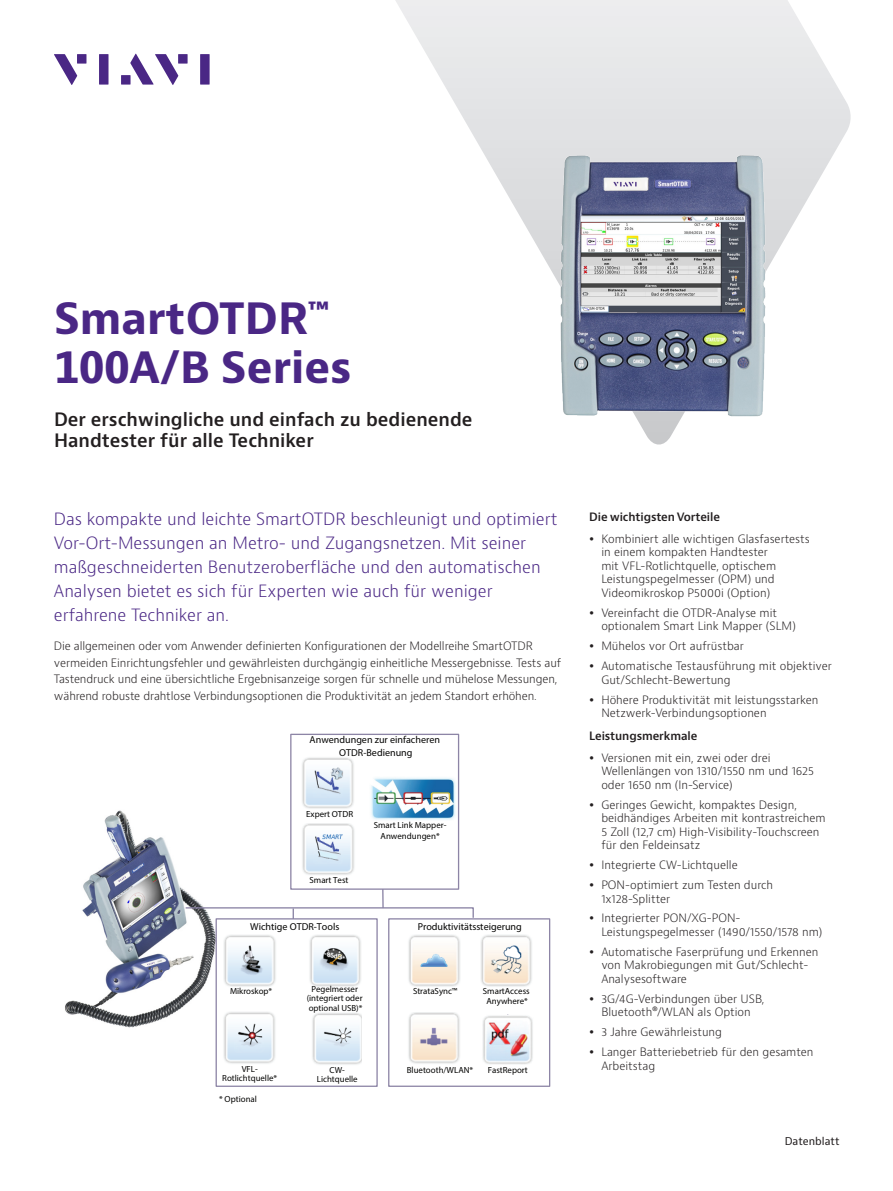
<style>
.page{position:relative;width:893px;height:1191px;background:#fff}
.page>*{position:absolute;margin:0;border:0;box-sizing:border-box;transform-origin:0 0}
.Cover_headline_28_33{font:700 42px/49.5px "Bernino Sans";color:#4a2785}
.Cover_subhead_12_pt{font:600 18px/21px "Bernino Sans";color:#231f20}
.Intro_text{font:300 16.5px/24px "Bernino Sans";color:#4a2785}
.Body_text_8_12_5{font:300 11.25px/13.5px "Bernino Sans";color:#231f20}
.Key_Features_Benefit{font:600 11.25px "Bernino Sans";letter-spacing:-.01em;color:#231f20}
.t1{font:10.5px "Bernino Sans";color:#231f20}
.t2{font:10.05px/12.1px "Myriad Pro";color:#050504;text-align:center}
.t3{font:8.85px/9.3px "Myriad Pro";color:#050504;text-align:center}
</style>
<div class="page">
<svg style="left:54px;top:54px;width:23px;height:31px"></svg>
<div style="left:77px;top:54px;width:9px;height:10px;background:#4a2785"></div>
<div style="left:99px;top:54px;width:10px;height:31px;background:#4a2785"></div>
<div style="left:178px;top:54px;width:10px;height:10px;background:#4a2785"></div>
<div style="left:200px;top:54px;width:10px;height:31px;background:#4a2785"></div>
<svg style="left:130px;top:54px;width:48px;height:31px"></svg>
<div style="left:121px;top:75px;width:10px;height:10px;background:#4a2785"></div>
<svg style="left:395px;top:0;width:456px;height:445px"></svg>
<img style="left:65px;top:810px;width:151px;height:222px">
<img style="left:223px;top:1012px;width:52px;height:52px">
<img style="left:224px;top:935px;width:52px;height:52px">
<img style="left:302px;top:823px;width:52px;height:52px">
<img style="left:312px;top:1013px;width:50px;height:52px">
<img style="left:481px;top:935px;width:51px;height:52px">
<img style="left:482px;top:1014px;width:51px;height:50px">
<img style="left:309px;top:935px;width:52px;height:52px">
<img style="left:302px;top:757px;width:52px;height:52px">
<img style="left:371px;top:777px;width:85px;height:43px">
<div style="left:216px;top:918px;width:162px;height:169px;border:1px solid #8d85a6"></div>
<div style="left:290px;top:733px;width:169px;height:156px;border:1px solid #8d85a6"></div>
<img style="left:408px;top:935px;width:52px;height:52px">
<img style="left:408px;top:1012px;width:52px;height:52px">
<div style="left:388px;top:918px;width:162px;height:169px;border:1px solid #8d85a6"></div>
<svg style="left:184px;top:889px;width:290px;height:30px"></svg>
<img style="left:524px;top:151px;width:273px;height:271px">
<p class="Cover_headline_28_33" style="left:54px;top:295px;width:299px">SmartOTDR<sup>™<br></sup>100A/B Series</p>
<p class="Cover_subhead_12_pt" style="left:54px;top:409px;width:420px">Der erschwingliche und einfach zu bedienende<br>Handtester für alle Techniker</p>
<p class="Intro_text" style="left:54px;top:507px;width:505px">Das kompakte und leichte SmartOTDR beschleunigt und optimiert Vor-Ort-Messungen an Metro- und Zugangsnetzen. Mit seiner maßgeschneiderten Benutzeroberfläche und den automatischen Analysen bietet es sich für Experten wie auch für weniger erfahrene Techniker an.</p>
<p class="Body_text_8_12_5" style="left:54px;top:638px;width:509px;line-height:16.5px">Die allgemeinen oder vom Anwender definierten Konfigurationen der Modellreihe SmartOTDR vermeiden Einrichtungsfehler und gewährleisten durchgängig einheitliche Messergebnisse. Tests auf Tastendruck und eine übersichtliche Ergebnisanzeige sorgen für schnelle und mühelose Messungen, während robuste drahtlose Verbindungsoptionen die Produktivität an jedem Standort erhöhen.</p>
<p class="t2" style="left:310px;top:734px;width:132px">Anwendungen zur einfacheren<br>OTDR-Bedienung</p>
<p class="t3" style="left:306px;top:809px;width:48px">Expert OTDR</p>
<p class="t3" style="left:310px;top:875px;width:40px">Smart Test</p>
<p class="t2" style="left:250px;top:920px;width:91px">Wichtige OTDR-Tools</p>
<p class="t3" style="left:374px;top:820px;width:74px;line-height:10.6px">Smart Link Mapper-<br>Anwendungen*</p>
<p class="t2" style="left:418px;top:920px;width:106px">Produktivitätssteigerung</p>
<p class="t3" style="left:307px;top:984px;width:57px">Pegelmesser (integriert oder optional USB)*</p>
<p class="t3" style="left:230px;top:986px;width:44px">Mikroskop*</p>
<p class="t3" style="left:413px;top:986px;width:46px">StrataSync™</p>
<p class="t3" style="left:483px;top:985px;width:48px;line-height:10.6px">SmartAccess<br>Anywhere*</p>
<p class="t3" style="left:222px;top:1063px;width:56px">VFL-<br>Rotlichtquelle*</p>
<p class="t3" style="left:317px;top:1065px;width:42px">CW-<br>Lichtquelle</p>
<p class="t3" style="left:488px;top:1065px;width:41px">FastReport</p>
<p class="t3" style="left:407px;top:1065px;width:68px">Bluetooth/WLAN*</p>
<p class="t3" style="left:219px;top:1094px;width:39px">* Optional</p>
<p class="Key_Features_Benefit" style="left:589px;top:509px;width:132px">Die wichtigsten Vorteile</p>
<p class="Body_text_8_12_5" style="left:601px;top:532px;width:210px">Kombiniert alle wichtigen Glasfasertests in einem kompakten Handtester<br>mit VFL-Rotlichtquelle, optischem Leistungspegelmesser (OPM) und Videomikroskop P5000i (Option)</p>
<p class="Body_text_8_12_5" style="left:601px;top:606px;width:196px">Vereinfacht die OTDR-Analyse mit optionalem Smart Link Mapper (SLM)</p>
<p class="Body_text_8_12_5" style="left:601px;top:639px;width:144px">Mühelos vor Ort aufrüstbar</p>
<p class="Body_text_8_12_5" style="left:601px;top:659px;width:232px">Automatische Testausführung mit objektiver<br>Gut/Schlecht-Bewertung</p>
<p class="Body_text_8_12_5" style="left:601px;top:693px;width:219px">Höhere Produktivität mit leistungsstarken<br>Netzwerk-Verbindungsoptionen</p>
<p class="Key_Features_Benefit" style="left:589px;top:728px;width:110px">Leistungsmerkmale</p>
<p class="Body_text_8_12_5" style="left:601px;top:751px;width:214px">Versionen mit ein, zwei oder drei<br>Wellenlängen von 1310/1550 nm und 1625 oder 1650 nm (In-Service)</p>
<p class="Body_text_8_12_5" style="left:601px;top:798px;width:226px">Geringes Gewicht, kompaktes Design, beidhändiges Arbeiten mit kontrastreichem 5 Zoll (12,7 cm) High-Visibility-Touchscreen für den Feldeinsatz</p>
<p class="Body_text_8_12_5" style="left:601px;top:858px;width:138px">Integrierte CW-Lichtquelle</p>
<p class="Body_text_8_12_5" style="left:601px;top:878px;width:173px">PON-optimiert zum Testen durch<br>1x128-Splitter</p>
<p class="Body_text_8_12_5" style="left:601px;top:911px;width:222px">Integrierter PON/XG-PON-<br>Leistungspegelmesser (1490/1550/1578 nm)</p>
<p class="Body_text_8_12_5" style="left:601px;top:945px;width:218px">Automatische Faserprüfung und Erkennen von Makrobiegungen mit Gut/Schlecht-<br>Analysesoftware</p>
<p class="Body_text_8_12_5" style="left:601px;top:992px;width:165px">3G/4G-Verbindungen über USB,<br>Bluetooth®/WLAN als Option</p>
<p class="Body_text_8_12_5" style="left:601px;top:1025px;width:122px">3 Jahre Gewährleistung</p>
<p class="Body_text_8_12_5" style="left:601px;top:1045px;width:214px">Langer Batteriebetrieb für den gesamten<br>Arbeitstag</p>
<p class="t1" style="left:785px;top:1134px;width:56px">Datenblatt</p>
</div>
